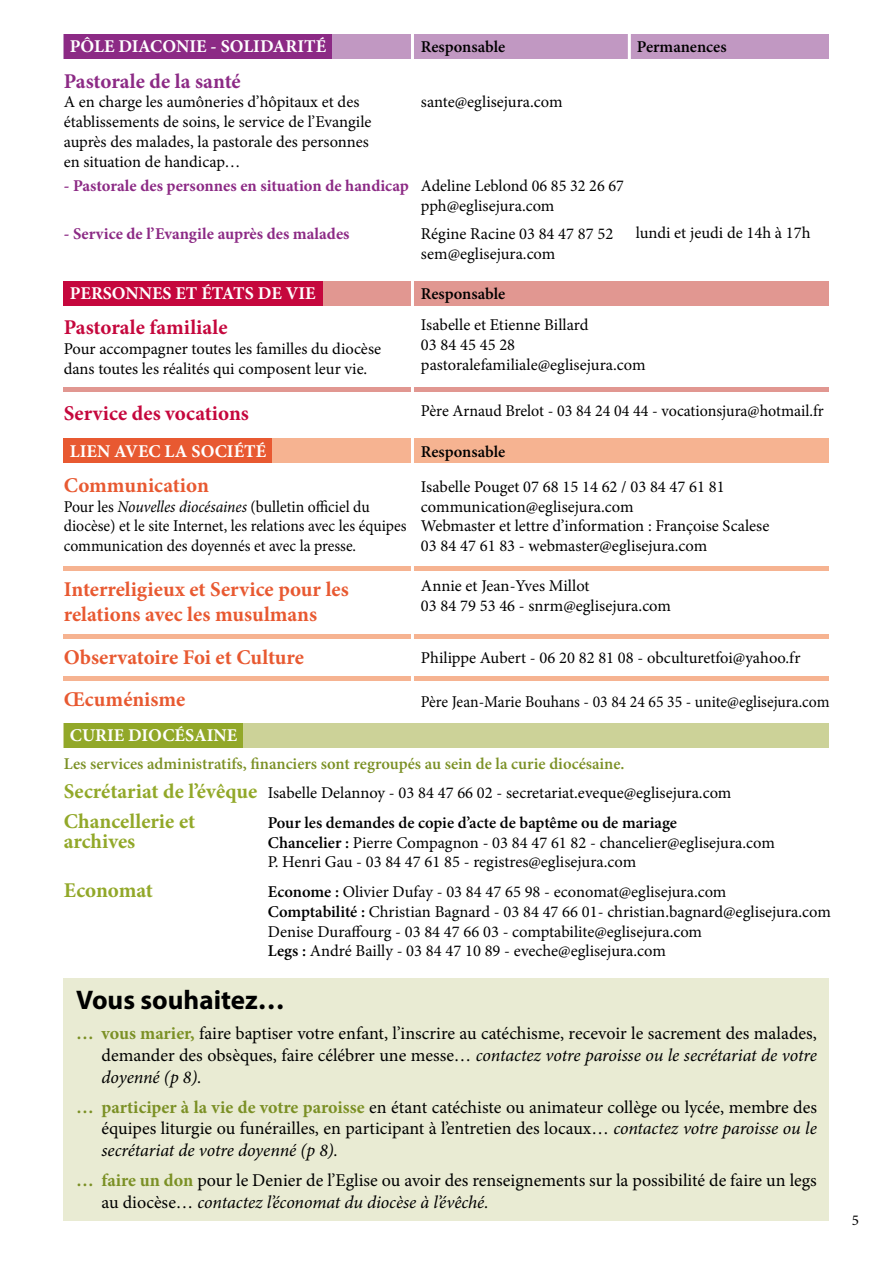
<style>
.page{position:relative;width:893px;height:1263px;background:#fff}
.page>*{position:absolute;margin:0;border:0;box-sizing:border-box;transform-origin:0 0}
.t1{font:700 27px "Myriad Pro";color:#000}
.t2{font:700 21px/25.2px "Minion Pro";color:#e85931}
.t3{font:700 21px "Minion Pro";letter-spacing:.005em;color:#c5073d}
.t4{font:700 21px "Minion Pro";color:#92a829}
.t5{font:700 21px "Minion Pro";color:#8c2a85}
.t6{font:18px/21.6px "Minion Pro";color:#000;text-align:justify}
.t7{font:700 18px "Minion Pro";color:#fff}
.t8{font:16.5px/19.8px "Minion Pro";color:#000}
.t9{font:16.5px/19.8px "Minion Pro";color:#000;scale:.95 1}
.t10{font:600 16.5px/29.4px "Minion Pro";color:#7b9025}
.t11{font:600 16.5px "Minion Pro";color:#000}
.t12{font:700 16.5px "Minion Pro";color:#8c2a85}
.t13{font:15px "Minion Pro";color:#000}
.s1{font-style:italic}
.s2{font-weight:700;font-size:21px;color:#92a829}
.s3{font-weight:400;color:#000}
.s4{font-weight:600}
.s5{font-weight:700;color:#7b9025}
</style>
<div class="page">
<div style="left:64px;top:978px;width:765px;height:242px;background:#e9ebd3"></div>
<div style="left:64px;top:34px;width:765px;height:25px;background:#c198c2"></div>
<div style="left:64px;top:281px;width:765px;height:24px;background:#e19791"></div>
<div style="left:64px;top:438px;width:765px;height:25px;background:#f6b391"></div>
<div style="left:64px;top:34px;width:268px;height:25px;background:#8c2a85"></div>
<div style="left:64px;top:281px;width:259px;height:24px;background:#c5073d"></div>
<div style="left:64px;top:438px;width:208px;height:25px;background:#e85931"></div>
<hr style="left:64px;top:387px;width:765px;height:4px;background:#e19791">
<hr style="left:64px;top:566px;width:765px;height:4px;background:#f6b391">
<hr style="left:64px;top:635px;width:765px;height:4px;background:#f6b391">
<hr style="left:64px;top:676px;width:765px;height:4px;background:#f6b391">
<hr style="left:411px;top:30px;width:3px;height:679px;background:#fff">
<hr style="left:628px;top:30px;width:3px;height:87px;background:#fff">
<div style="left:64px;top:723px;width:765px;height:25px;background:#ccd298"></div>
<div style="left:64px;top:723px;width:178px;height:25px;background:#92a829"></div>
<p class="t7" style="left:70px;top:34px;width:258px">PÔLE DIACONIE - SOLIDARITÉ</p>
<p class="t11" style="left:421px;top:36px;width:86px">Responsable</p>
<p class="t11" style="left:637px;top:36px;width:91px">Permanences</p>
<p class="t5" style="left:64px;top:66px;width:178px">Pastorale de la santé</p>
<p class="t8" style="left:64px;top:92px;width:309px">A en charge les aumôneries d’hôpitaux et des établissements de soins, le service de l’Evangile auprès des malades, la pastorale des personnes en situation de handicap…</p>
<p class="t12" style="left:64px;top:174px;width:347px">- Pastorale des personnes en situation de handicap</p>
<p class="t12" style="left:64px;top:222px;width:287px">- Service de l’Evangile auprès des malades</p>
<p class="t8" style="left:421px;top:92px;width:143px">sante@eglisejura.com</p>
<p class="t8" style="left:421px;top:176px;width:205px">Adeline Leblond 06 85 32 26 67 pph@eglisejura.com</p>
<p class="t8" style="left:421px;top:224px;width:194px">Régine Racine 03 84 47 87 52 sem@eglisejura.com</p>
<p class="t7" style="left:70px;top:281px;width:247px">PERSONNES ET ÉTATS DE VIE</p>
<p class="t11" style="left:421px;top:282px;width:86px">Responsable</p>
<p class="t8" style="left:636px;top:223px;width:176px">lundi et jeudi de 14h à 17h</p>
<p class="t3" style="left:64px;top:313px;width:165px">Pastorale familiale</p>
<p class="t8" style="left:64px;top:339px;width:319px">Pour accompagner toutes les familles du diocèse dans toutes les réalités qui composent leur vie.</p>
<p class="t3" style="left:64px;top:399px;width:187px">Service des vocations</p>
<p class="t8" style="left:421px;top:315px;width:226px">Isabelle et Etienne Billard<br>03 84 45 45 28 pastoralefamiliale@eglisejura.com</p>
<p class="t8" style="left:421px;top:401px;width:404px">Père Arnaud Brelot - 03 84 24 04 44 - vocationsjura@hotmail.fr</p>
<p class="t7" style="left:70px;top:438px;width:198px">LIEN AVEC LA SOCIÉTÉ</p>
<p class="t11" style="left:421px;top:440px;width:86px">Responsable</p>
<p class="t2" style="left:64px;top:472px;width:147px">Communication</p>
<p class="t9" style="left:64px;top:496px;width:362px">Pour les <span class="s1">Nouvelles diocésaines</span> (bulletin officiel du diocèse) et le site Internet, les relations avec les équipes communication des doyennés et avec la presse.</p>
<p class="t2" style="left:64px;top:577px;width:287px">Interreligieux et Service pour les relations avec les musulmans</p>
<p class="t2" style="left:64px;top:635px;width:242px;line-height:42.2px">Observatoire Foi et Culture<br>Œcuménisme</p>
<p class="t7" style="left:70px;top:723px;width:169px">CURIE DIOCÉSAINE</p>
<p class="t8" style="left:421px;top:477px;width:350px">Isabelle Pouget 07 68 15 14 62 / 03 84 47 61 81 communication@eglisejura.com<br>Webmaster et lettre d’information : Françoise Scalese 03 84 47 61 83 - webmaster@eglisejura.com</p>
<p class="t8" style="left:421px;top:576px;width:252px">Annie et Jean-Yves Millot<br>03 84 79 53 46 - snrm@eglisejura.com</p>
<p class="t8" style="left:421px;top:648px;width:381px">Philippe Aubert - 06 20 82 81 08 - obculturetfoi@yahoo.fr</p>
<p class="t9" style="left:421px;top:692px;width:432px">Père Jean-Marie Bouhans - 03 84 24 65 35 - unite@eglisejura.com</p>
<p class="t10" style="left:64px;top:749px;width:669px">Les services administratifs, financiers sont regroupés au sein de la curie diocésaine.<br><span class="s2">Secrétariat de l’évêque</span> <span class="s3">Isabelle Delannoy - 03 84 47 66 02 - secretariat.eveque@eglisejura.com</span></p>
<p class="t4" style="left:64px;top:806px;width:133px">Chancellerie et</p>
<p class="t11" style="left:268px;top:811px;width:411px">Pour les demandes de copie d’acte de baptême ou de mariage</p>
<p class="t4" style="left:64px;top:826px;width:73px">archives</p>
<p class="t8" style="left:268px;top:832px;width:509px"><span class="s4">Chancelier :</span> Pierre Compagnon - 03 84 47 61 82 - chancelier@eglisejura.com<br>P. Henri Gau - 03 84 47 61 85 - registres@eglisejura.com</p>
<p class="t4" style="left:64px;top:875px;width:91px">Economat</p>
<p class="t8" style="left:268px;top:882px;width:565px"><span class="s4">Econome :</span> Olivier Dufay - 03 84 47 65 98 - economat@eglisejura.com<br><span class="s4">Comptabilité :</span> Christian Bagnard - 03 84 47 66 01- christian.bagnard@eglisejura.com Denise Duraffourg - 03 84 47 66 03 - comptabilite@eglisejura.com<br><span class="s4">Legs :</span> André Bailly - 03 84 47 10 89 - eveche@eglisejura.com</p>
<h1 class="t1" style="left:76px;top:983px;width:210px">Vous souhaitez…</h1>
<p class="t6" style="left:102px;top:1023px;width:717px;text-indent:-26px"><span class="s5">… vous marier,</span> faire baptiser votre enfant, l’inscrire au catéchisme, recevoir le sacrement des malades, demander des obsèques, faire célébrer une messe… <span class="s1">contactez votre paroisse ou le secrétariat de votre doyenné (p 8).</span></p>
<p class="t6" style="left:102px;top:1096px;width:717px;text-indent:-26px"><span class="s5">… participer à la vie de votre paroisse</span> en étant catéchiste ou animateur collège ou lycée, membre des équipes liturgie ou funérailles, en participant à l’entretien des locaux… <span class="s1">contactez votre paroisse ou le secrétariat de votre doyenné (p 8).</span></p>
<p class="t6" style="left:102px;top:1169px;width:717px;text-indent:-26px"><span class="s5">… faire un don</span> pour le Denier de l’Eglise ou avoir des renseignements sur la possibilité de faire un legs au diocèse… <span class="s1">contactez l’économat du diocèse à l’évêché.</span></p>
<p class="t13" style="left:852px;top:1210px;width:9px">5</p>
</div>
